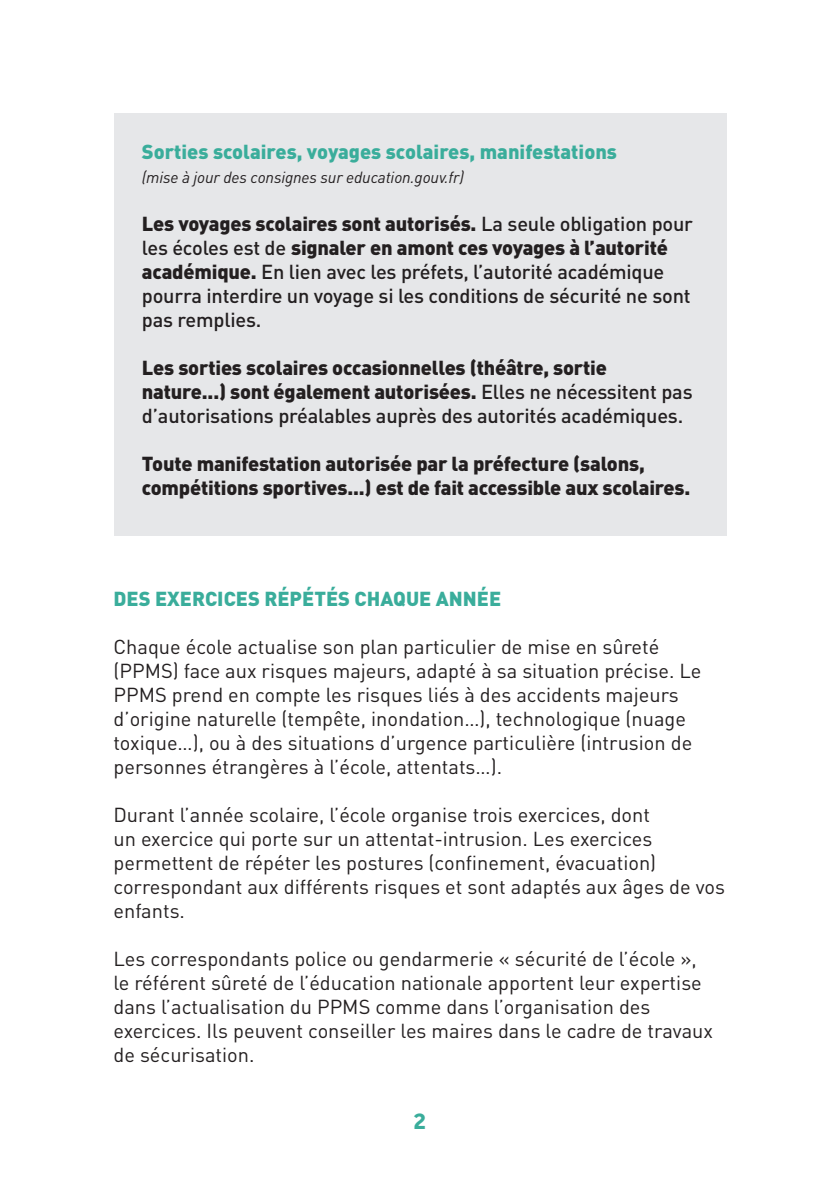
<style>
.page{position:relative;width:840px;height:1191px;background:#fff}
.page>*{position:absolute;margin:0;border:0;box-sizing:border-box;transform-origin:0 0}
.t1{font:700 24px "Effra";color:#3aad9b}
.t2{font:20px/24px "DIN";color:#231f20}
.t3{font:900 20px/24px "DIN";letter-spacing:-.01em;color:#231f20}
.t4{font:500 20px/24px "DIN";letter-spacing:-.01em;color:#231f20}
.t5{font:900 20px "DIN";color:#3aad9b}
.t6{font:italic 16px "DIN";letter-spacing:-.01em;color:#231f20}
.s1{font-weight:900}
.s2{font-weight:500}
</style>
<div class="page">
<div style="left:113px;top:113px;width:613px;height:423px;background:#e6e7e9"></div>
<p class="t5" style="left:142px;top:138px;width:476px">Sorties scolaires, voyages scolaires, manifestations</p>
<p class="t6" style="left:142px;top:167px;width:323px">(mise à jour des consignes sur education.gouv.fr)</p>
<p class="t4" style="left:142px;top:211px;width:552px"><span class="s1">Les voyages scolaires sont autorisés.</span> La seule obligation pour les écoles est de <span class="s1">signaler en amont ces voyages à l’autorité académique.</span> En lien avec les préfets, l’autorité académique pourra interdire un voyage si les conditions de sécurité ne sont pas remplies.</p>
<p class="t3" style="left:142px;top:354px;width:552px">Les sorties scolaires occasionnelles (théâtre, sortie nature...) sont également autorisées. <span class="s2">Elles ne nécessitent pas d’autorisations préalables auprès des autorités académiques.</span></p>
<p class="t3" style="left:142px;top:450px;width:549px">Toute manifestation autorisée par la préfecture (salons, compétitions sportives...) est de fait accessible aux scolaires.</p>
<p class="t5" style="left:113px;top:585px;width:389px">DES EXERCICES RÉPÉTÉS CHAQUE ANNÉE</p>
<p class="t2" style="left:113px;top:634px;width:589px">Chaque école actualise son plan particulier de mise en sûreté (PPMS) face aux risques majeurs, adapté à sa situation précise. Le PPMS prend en compte les risques liés à des accidents majeurs d’origine naturelle (tempête, inondation…), technologique (nuage toxique…), ou à des situations d’urgence particulière (intrusion de personnes étrangères à l’école, attentats…).</p>
<p class="t2" style="left:113px;top:802px;width:612px">Durant l’année scolaire, l’école organise trois exercices, dont<br>un exercice qui porte sur un attentat-intrusion. Les exercices permettent de répéter les postures (confinement, évacuation) correspondant aux différents risques et sont adaptés aux âges de vos enfants.</p>
<p class="t2" style="left:113px;top:946px;width:600px">Les correspondants police ou gendarmerie « sécurité de l’école », le référent sûreté de l’éducation nationale apportent leur expertise dans l’actualisation du PPMS comme dans l’organisation des exercices. Ils peuvent conseiller les maires dans le cadre de travaux de sécurisation.</p>
<p class="t1" style="left:413px;top:1106px;width:15px">2</p>
</div>
